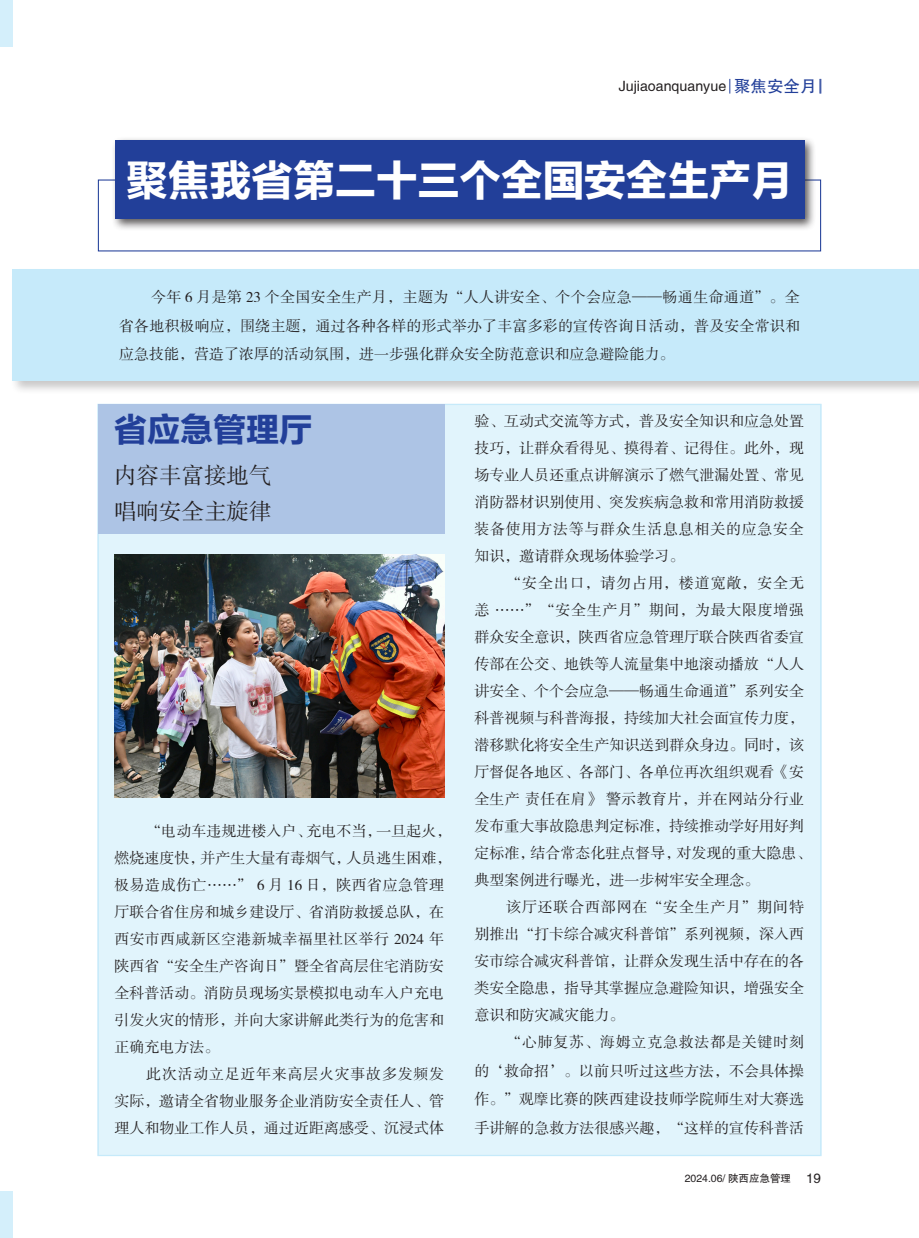
<style>
.page{position:relative;width:919px;height:1238px;background:#fff}
.page>*{position:absolute;margin:0;border:0;box-sizing:border-box;transform-origin:0 0}
.大标题{font:42px "FZLTDHK GBK1 0";color:#fff}
.大标题-2{font:33px "FZLTDHK GBK1 0";color:#223f99}
.副标题{font:22.5px "FZSSK GBK1 0";color:#231f20}
.正文{font:15px/27px "FZSSK GBK1 0";color:#231f20;text-align:justify}
.t1{font:14.25px "FZHTK GBK1 0";color:#231f20}
.t2{font:10.5px "FZHTK GBK1 0";color:#231f20}
.s1{font-size:16.5px;color:#223f99}
.s2{font-size:13.5px}
</style>
<div class="page">
<svg style="left:729px;top:79px;width:1px;height:15px"></svg>
<svg style="left:819px;top:79px;width:2px;height:15px"></svg>
<div style="left:0;top:0;width:13px;height:47px;background:#d4effb"></div>
<div style="left:0;top:1191px;width:13px;height:46px;background:#d4effb"></div>
<div style="left:11px;top:267px;width:907px;height:128px;background:#231f20;opacity:.25"></div>
<div style="left:13px;top:269px;width:905px;height:112px;background:#c6eafa"></div>
<div style="left:111px;top:136px;width:705px;height:95px;background:#231f20;opacity:.75"></div>
<div style="left:115px;top:140px;width:689px;height:78px;background:#223f99"></div>
<div style="left:100px;top:404px;width:721px;height:751px;background:#e1f4fc"></div>
<div style="left:98px;top:404px;width:346px;height:130px;background:#adc4e5"></div>
<img style="left:114px;top:554px;width:330px;height:243px">
<p class="t1" style="left:618px;top:79px;width:199px">Jujiaoanquanyue <span class="s1">聚焦安全月</span></p>
<p class="大标题" style="left:127px;top:158px;width:667px">聚焦我省第二十三个全国安全生产月</p>
<p class="正文" style="left:119px;top:283px;width:682px;line-height:28.7px;text-indent:32px">今年 6 月是第 23 个全国安全生产月，主题为“人人讲安全、个个会应急——畅通生命通道”。全省各地积极响应，围绕主题，通过各种各样的形式举办了丰富多彩的宣传咨询日活动，普及安全常识和应急技能，营造了浓厚的活动氛围，进一步强化群众安全防范意识和应急避险能力。</p>
<p class="大标题-2" style="left:114px;top:411px;width:200px">省应急管理厅</p>
<p class="副标题" style="left:114px;top:463px;width:159px">内容丰富接地气</p>
<p class="副标题" style="left:114px;top:499px;width:159px">唱响安全主旋律</p>
<p class="正文" style="left:114px;top:817px;width:339px;text-align:left;text-indent:32px">“电动车违规进楼入户、充电不当，一旦起火，燃烧速度快，并产生大量有毒烟气，人员逃生困难，极易造成伤亡……” 6 月 16 日，陕西省应急管理厅联合省住房和城乡建设厅、省消防救援总队，在西安市西咸新区空港新城幸福里社区举行 2024 年陕西省“安全生产咨询日”暨全省高层住宅消防安全科普活动。消防员现场实景模拟电动车入户充电引发火灾的情形，并向大家讲解此类行为的危害和正确充电方法。</p>
<p class="正文" style="left:114px;top:1060px;width:331px;text-indent:32px">此次活动立足近年来高层火灾事故多发频发实际，邀请全省物业服务企业消防安全责任人、管理人和物业工作人员，通过近距离感受、沉浸式体</p>
<p class="正文" style="left:474px;top:408px;width:331px">验、互动式交流等方式，普及安全知识和应急处置技巧，让群众看得见、摸得着、记得住。此外，现场专业人员还重点讲解演示了燃气泄漏处置、常见消防器材识别使用、突发疾病急救和常用消防救援装备使用方法等与群众生活息息相关的应急安全知识，邀请群众现场体验学习。</p>
<p class="正文" style="left:474px;top:570px;width:339px;text-align:left;text-indent:32px">“安全出口，请勿占用，楼道宽敞，安全无恙 ……”“安全生产月”期间，为最大限度增强群众安全意识，陕西省应急管理厅联合陕西省委宣传部在公交、地铁等人流量集中地滚动播放“人人讲安全、个个会应急——畅通生命通道”系列安全科普视频与科普海报，持续加大社会面宣传力度，潜移默化将安全生产知识送到群众身边。同时，该厅督促各地区、各部门、各单位再次组织观看《安全生产责任在肩》警示教育片，并在网站分行业发布重大事故隐患判定标准，持续推动学好用好判定标准，结合常态化驻点督导，对发现的重大隐患、典型案例进行曝光，进一步树牢安全理念。</p>
<p class="正文" style="left:474px;top:894px;width:331px;text-indent:32px">该厅还联合西部网在“安全生产月”期间特别推出“打卡综合减灾科普馆”系列视频，深入西安市综合减灾科普馆，让群众发现生活中存在的各类安全隐患，指导其掌握应急避险知识，增强安全意识和防灾减灾能力。</p>
<p class="正文" style="left:474px;top:1028px;width:331px;line-height:28.7px;text-indent:32px">“心肺复苏、海姆立克急救法都是关键时刻的‘救命招’。以前只听过这些方法，不会具体操作。”观摩比赛的陕西建设技师学院师生对大赛选手讲解的急救方法很感兴趣，“这样的宣传科普活</p>
<p class="t2" style="left:684px;top:1172px;width:138px">2024.06/ 陕西应急管理 <span class="s2">19</span></p>
</div>
